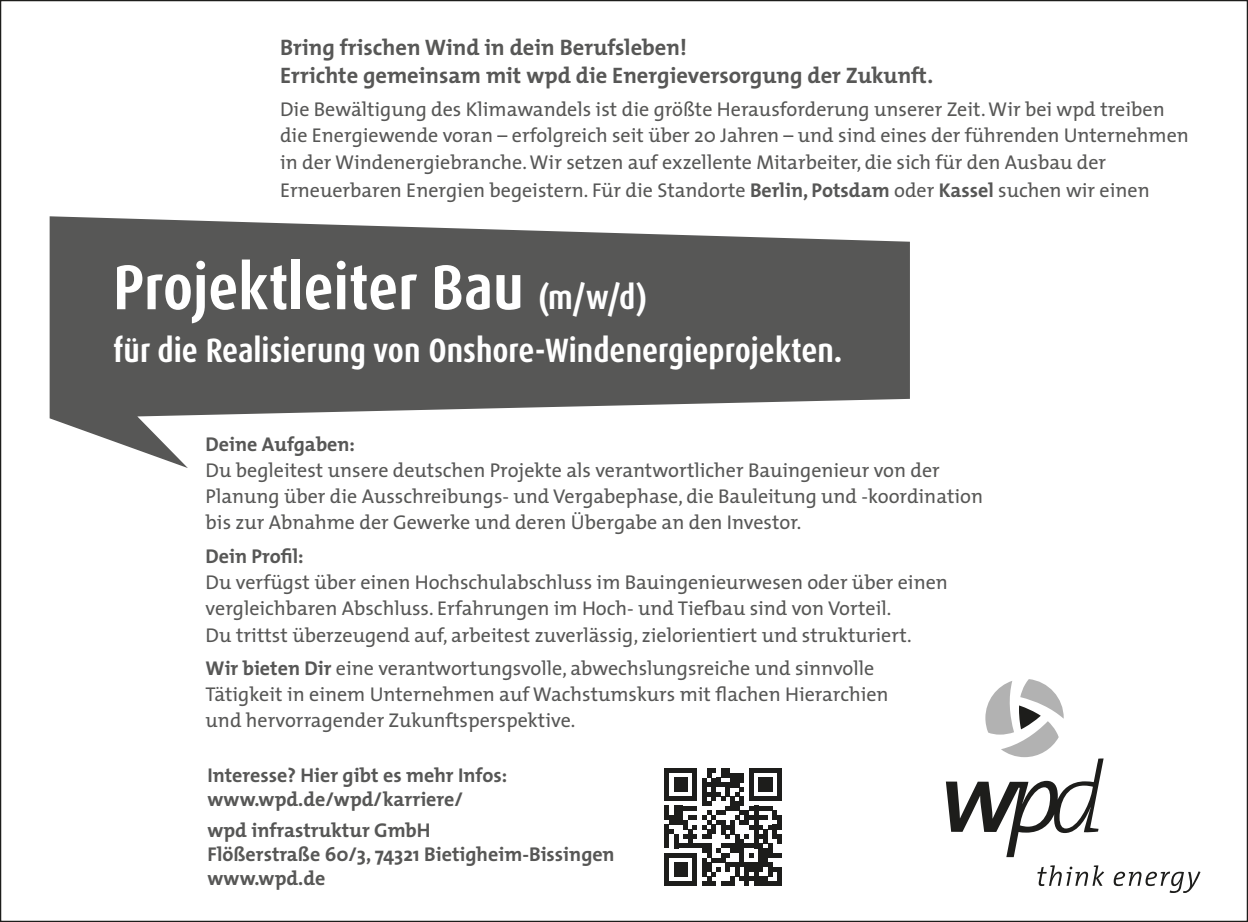
<style>
.page{position:relative;width:1248px;height:922px;background:#fff}
.page>*{position:absolute;margin:0;border:0;box-sizing:border-box;transform-origin:0 0}
.t1{font:700 condensed 63.25px "Dax OT";color:#fff}
.t2{font:700 condensed 33.75px "Dax OT";color:#fff}
.t3{font:700 22.5px/27.5px "The Mix";color:#575756}
.t4{font:20px/26.2px "The Mix";color:#575756}
.t5{font:700 20px/24px "The Mix";color:#575756}
.s1{font-weight:700}
.s2{font-size:33.75px}
</style>
<div class="page">
<svg style="left:1037px;top:865px;width:67px;height:20px"></svg>
<svg style="left:1113px;top:871px;width:87px;height:21px"></svg>
<svg style="left:945px;top:679px;width:158px;height:177px"></svg>
<svg style="left:50px;top:216px;width:859px;height:252px;fill:#575756"></svg>
<svg style="left:664px;top:768px;width:117px;height:117px"></svg>
<p class="t3" style="left:280px;top:33px;width:654px">Bring frischen Wind in dein Berufsleben!<br>Errichte gemeinsam mit wpd die Energieversorgung der Zukunft.</p>
<p class="t4" style="left:280px;top:96px;width:910px">Die Bewältigung des Klimawandels ist die größte Herausforderung unserer Zeit. Wir bei wpd treiben die Energiewende voran – erfolgreich seit über 20 Jahren – und sind eines der führenden Unternehmen in der Windenergiebranche. Wir setzen auf exzellente Mitarbeiter, die sich für den Ausbau der</p>
<p class="t4" style="left:280px;top:177px;width:871px">Erneuerbaren Energien begeistern. Für die Standorte <span class="s1">Berlin, Potsdam</span> oder <span class="s1">Kassel</span> suchen wir einen</p>
<h1 class="t1" style="left:113px;top:247px;width:535px">Projektleiter Bau <span class="s2">(m/w/d)</span></h1>
<h2 class="t2" style="left:113px;top:328px;width:730px">für die Realisierung von Onshore-Windenergieprojekten.</h2>
<p class="t5" style="left:206px;top:431px;width:151px">Deine Aufgaben:</p>
<p class="t4" style="left:206px;top:456px;width:779px">Du begleitest unsere deutschen Projekte als verantwortlicher Bauingenieur von der<br>Planung über die Ausschreibungs- und Vergabephase, die Bauleitung und -koordination bis zur Abnahme der Gewerke und deren Übergabe an den Investor.</p>
<p class="t5" style="left:206px;top:543px;width:100px">Dein Profil:</p>
<p class="t4" style="left:206px;top:568px;width:743px">Du verfügst über einen Hochschulabschluss im Bauingenieurwesen oder über einen vergleichbaren Abschluss. Erfahrungen im Hoch- und Tiefbau sind von Vorteil.<br>Du trittst überzeugend auf, arbeitest zuverlässig, zielorientiert und strukturiert.</p>
<p class="t4" style="left:206px;top:654px;width:684px"><span class="s1">Wir bieten Dir</span> eine verantwortungsvolle, abwechslungsreiche und sinnvolle<br>Tätigkeit in einem Unternehmen auf Wachstumskurs mit flachen Hierarchien und hervorragender Zukunftsperspektive.</p>
<p class="t5" style="left:207px;top:762px;width:301px">Interesse? Hier gibt es mehr Infos: www.wpd.de/wpd/karriere/</p>
<p class="t5" style="left:207px;top:817px;width:409px">wpd infrastruktur GmbH<br>Flößerstraße 60/3, 74321 Bietigheim-Bissingen www.wpd.de</p>
</div>
